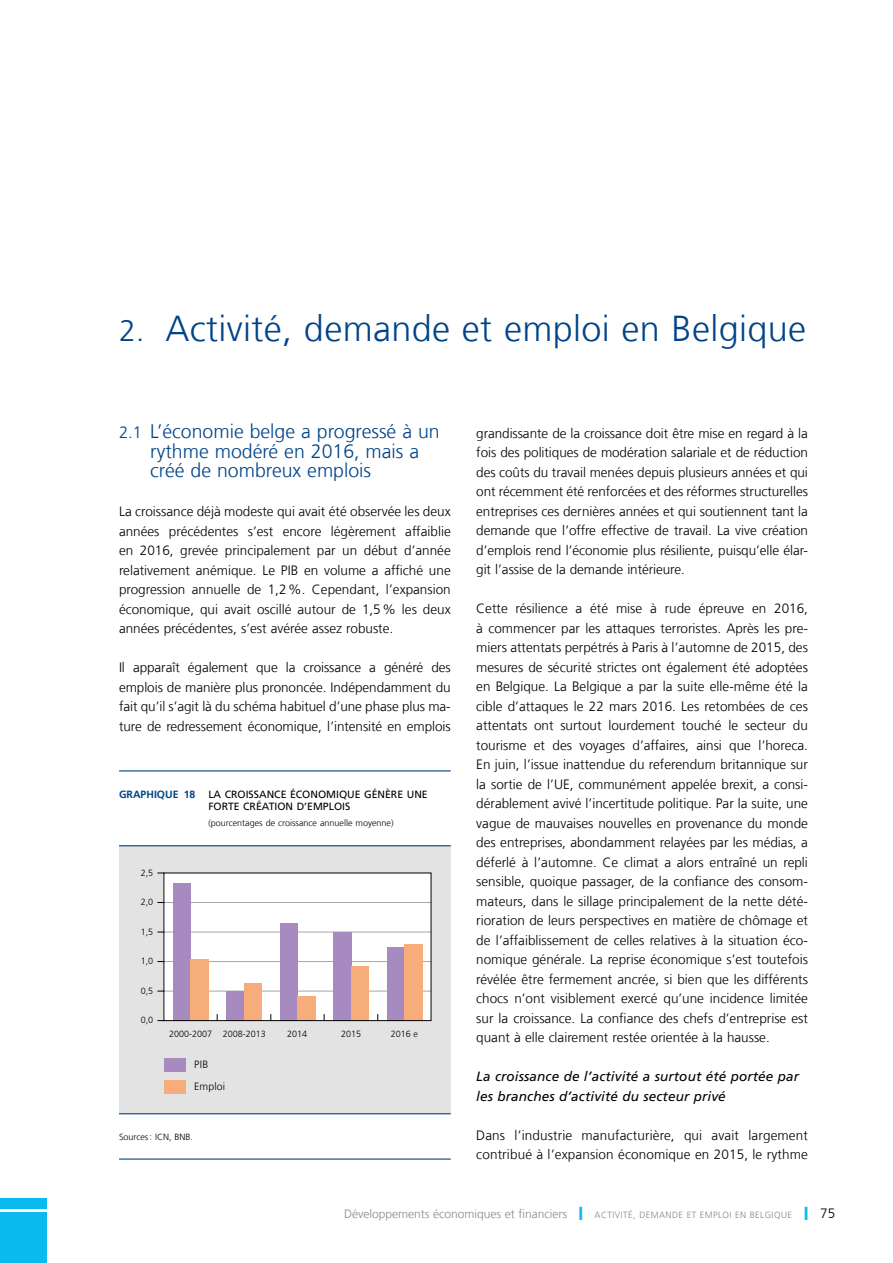
<style>
.page{position:relative;width:893px;height:1263px;background:#fff}
.page>*{position:absolute;margin:0;border:0;box-sizing:border-box;transform-origin:0 0}
.t1{font:300 36px "Frutiger LT Com";letter-spacing:.01em;color:#048}
.t2{font:300 19.5px/19.5px "Frutiger LT Com";color:#048}
.t3{font:300 13.5px/19.5px "Frutiger LT Com";color:#000;text-align:justify}
.t4{font:italic 13.5px/19.5px "Frutiger LT Com";letter-spacing:.01em;color:#000}
.t5{font:300 12px "Frutiger LT Com";color:#878787}
.t6{font:10.5px/12px "Frutiger LT Com";color:#000}
.t7{font:700 10.5px "Frutiger LT Com";color:#048}
.t8{font:300 10.5px/21.8px "Frutiger LT Com";letter-spacing:.015em;color:#000}
.t9{font:300 9px "Frutiger LT Com";color:#000}
.t10{font:300 9px "Frutiger LT Com";color:#878787}
.s1{font-size:30px}
.s2{font-size:16.5px}
.s3{font-weight:700;color:#048}
.s4{color:#0bbbef}
.s5{font-size:9px}
</style>
<div class="page">
<div style="left:0;top:1198px;width:47px;height:11px;background:#0bbbef"></div>
<div style="left:0;top:1213px;width:47px;height:50px;background:#0bbbef"></div>
<div style="left:119px;top:846px;width:332px;height:268px;background:#e3e3e3"></div>
<hr style="left:119px;top:770px;width:332px;height:1px;background:#048">
<hr style="left:119px;top:1158px;width:332px;height:2px;background:#048">
<hr style="left:119px;top:845px;width:332px;height:1px;background:#048">
<hr style="left:119px;top:1113px;width:332px;height:1px;background:#048">
<div style="left:164px;top:1058px;width:22px;height:13px;background:#a78ac0"></div>
<div style="left:164px;top:1080px;width:22px;height:13px;background:#f7ad79"></div>
<div style="left:164px;top:873px;width:267px;height:147px;background:#fff"></div>
<hr style="left:164px;top:902px;width:267px;height:1px;background:#a8a8a7">
<hr style="left:164px;top:932px;width:267px;height:1px;background:#a8a8a7">
<hr style="left:164px;top:961px;width:267px;height:1px;background:#a8a8a7">
<hr style="left:164px;top:991px;width:267px;height:1px;background:#a8a8a7">
<div style="left:173px;top:883px;width:18px;height:137px;background:#a78ac0"></div>
<div style="left:191px;top:959px;width:18px;height:61px;background:#f7ad79"></div>
<div style="left:226px;top:991px;width:18px;height:29px;background:#a78ac0"></div>
<div style="left:244px;top:983px;width:18px;height:37px;background:#f7ad79"></div>
<div style="left:280px;top:923px;width:17px;height:97px;background:#a78ac0"></div>
<div style="left:297px;top:996px;width:18px;height:24px;background:#f7ad79"></div>
<div style="left:333px;top:932px;width:18px;height:88px;background:#a78ac0"></div>
<div style="left:351px;top:966px;width:18px;height:54px;background:#f7ad79"></div>
<div style="left:387px;top:947px;width:17px;height:73px;background:#a78ac0"></div>
<div style="left:404px;top:944px;width:18px;height:76px;background:#f7ad79"></div>
<div style="left:164px;top:873px;width:267px;height:148px;border:1px solid #000"></div>
<h1 class="t1" style="left:119px;top:306px;width:689px"><span class="s1">2.</span> Activité, demande et emploi en Belgique</h1>
<h2 class="t2" style="left:150px;top:421px;width:291px;text-indent:-31px"><span class="s2">2.1</span> L’économie belge a progressé à un rythme modéré en 2016, mais a créé de nombreux emplois</h2>
<p class="t3" style="left:119px;top:501px;width:333px">La croissance déjà modeste qui avait été observée les deux années précédentes s’est encore légèrement affaiblie en 2016, grevée principalement par un début d’année relativement anémique. Le PIB en volume a affiché une progression annuelle de 1,2%. Cependant, l’expansion économique, qui avait oscillé autour de 1,5% les deux années précédentes, s’est avérée assez robuste.</p>
<p class="t3" style="left:119px;top:657px;width:333px">Il apparaît également que la croissance a généré des emplois de manière plus prononcée. Indépendamment du fait qu’il s’agit là du schéma habituel d’une phase plus ma‑ ture de redressement économique, l’intensité en emplois</p>
<p class="t7" style="left:119px;top:788px;width:15px">GRAP</p>
<p class="t7" style="left:146px;top:788px;width:14px">HIQUE</p>
<p class="t6" style="left:208px;top:788px;width:221px;text-indent:-25px"><span class="s3">18</span> LA CROISSANCE ÉCONOMIQUE GÉNÈRE UNE<br>FORTE CRÉATION D’EMPLOIS</p>
<p class="t9" style="left:208px;top:818px;width:187px">(pourcentages de croissance annuelle moyenne)</p>
<p class="t9" style="left:141px;top:867px;width:14px">2,5</p>
<p class="t9" style="left:141px;top:896px;width:14px">2,0</p>
<p class="t9" style="left:141px;top:926px;width:14px">1,5</p>
<p class="t9" style="left:141px;top:955px;width:14px">1,0</p>
<p class="t9" style="left:141px;top:985px;width:14px">0,5</p>
<p class="t9" style="left:141px;top:1014px;width:14px">0,0</p>
<p class="t9" style="left:169px;top:1028px;width:98px">2000‑2007 2008‑2013</p>
<p class="t9" style="left:287px;top:1028px;width:22px">2014</p>
<p class="t9" style="left:341px;top:1028px;width:22px">2015</p>
<p class="t8" style="left:194px;top:1053px;width:32px">PIB<br>Emploi</p>
<p class="t9" style="left:119px;top:1131px;width:75px">Sources: ICN, BNB.</p>
<p class="t9" style="left:391px;top:1028px;width:29px">2016 e</p>
<p class="t3" style="left:476px;top:423px;width:333px">grandissante de la croissance doit être mise en regard à la fois des politiques de modération salariale et de réduction des coûts du travail menées depuis plusieurs années et qui ont récemment été renforcées et des réformes structurelles entreprises ces dernières années et qui soutiennent tant la demande que l’offre effective de travail. La vive création d’emplois rend l’économie plus résiliente, puisqu’elle élar‑ git l’assise de la demande intérieure.</p>
<p class="t3" style="left:476px;top:599px;width:333px">Cette résilience a été mise à rude épreuve en 2016, à commencer par les attaques terroristes. Après les pre‑ miers attentats perpétrés à Paris à l’automne de 2015, des mesures de sécurité strictes ont également été adoptées en Belgique. La Belgique a par la suite elle-même été la cible d’attaques le 22 mars 2016. Les retombées de ces attentats ont surtout lourdement touché le secteur du tourisme et des voyages d’affaires, ainsi que l’horeca.<br>En juin, l’issue inattendue du referendum britannique sur la sortie de l’UE, communément appelée brexit, a consi‑ dérablement avivé l’incertitude politique. Par la suite, une vague de mauvaises nouvelles en provenance du monde des entreprises, abondamment relayées par les médias, a déferlé à l’automne. Ce climat a alors entraîné un repli sensible, quoique passager, de la confiance des consom‑ mateurs, dans le sillage principalement de la nette dété‑ rioration de leurs perspectives en matière de chômage et de l’affaiblissement de celles relatives à la situation éco‑ nomique générale. La reprise économique s’est toutefois révélée être fermement ancrée, si bien que les différents chocs n’ont visiblement exercé qu’une incidence limitée sur la croissance. La confiance des chefs d’entreprise est quant à elle clairement restée orientée à la hausse.</p>
<p class="t4" style="left:476px;top:1067px;width:324px">La croissance de l’activité a surtout été portée par les branches d’activité du secteur privé</p>
<p class="t3" style="left:476px;top:1125px;width:333px">Dans l’industrie manufacturière, qui avait largement contribué à l’expansion économique en 2015, le rythme</p>
<p class="t5" style="left:344px;top:1206px;width:263px">Développements économiques et financiers <span class="s4">❙</span> <span class="s5">Activité</span></p>
<p class="t10" style="left:633px;top:1209px;width:14px">, demande</p>
<p class="t10" style="left:687px;top:1209px;width:20px">et emploi</p>
<p class="t10" style="left:735px;top:1209px;width:27px">en Belgique</p>
<p class="t3" style="left:804px;top:1203px;width:32px"><span class="s4">❙</span> 75</p>
</div>
